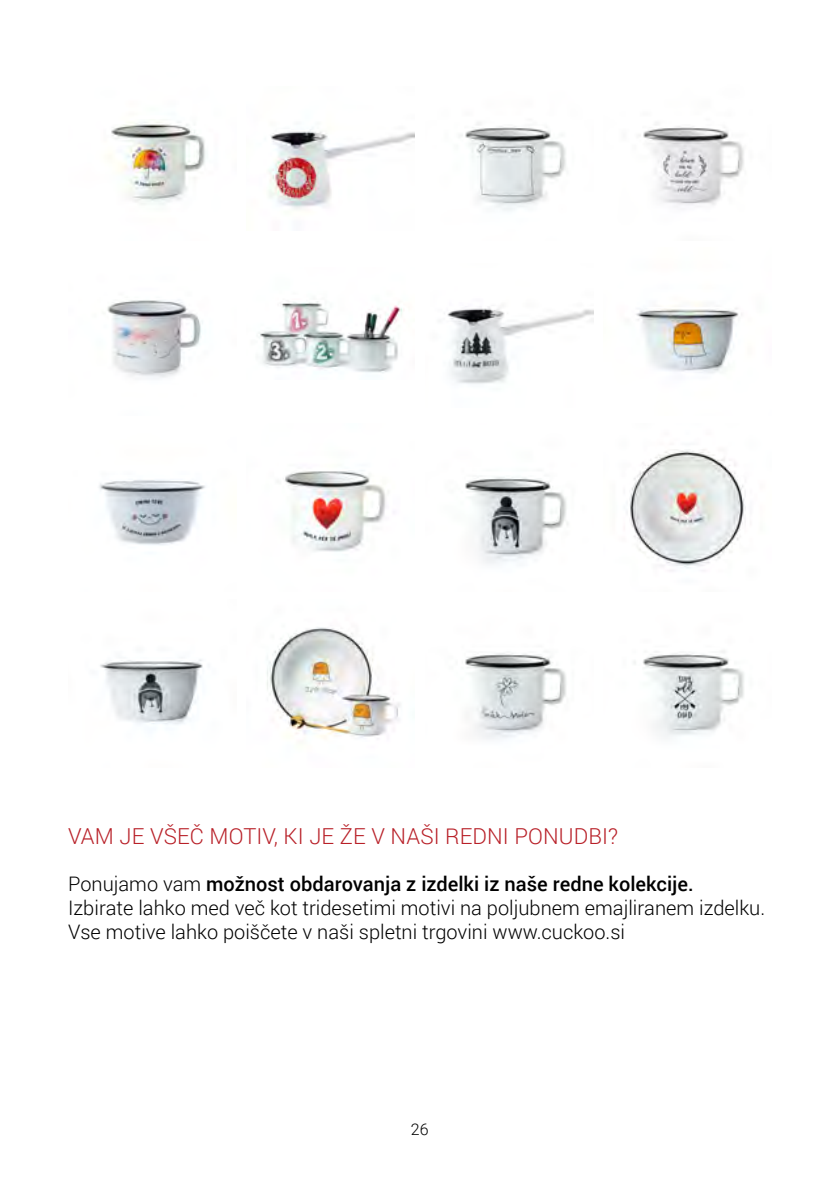
<style>
.page{position:relative;width:840px;height:1191px;background:#fff}
.page>*{position:absolute;margin:0;border:0;box-sizing:border-box;transform-origin:0 0}
.t1{font:300 22px "Roboto";letter-spacing:.005em;color:#b82028}
.t2{font:300 20px/24px "Roboto";color:#000}
.t3{font:300 16px "Roboto";color:#000}
.s1{font-weight:500}
</style>
<div class="page">
<img style="left:108px;top:122px;width:98px;height:83px">
<img style="left:107px;top:300px;width:96px;height:79px">
<img style="left:99px;top:479px;width:107px;height:66px">
<img style="left:100px;top:659px;width:103px;height:66px">
<img style="left:269px;top:128px;width:145px;height:81px">
<img style="left:259px;top:301px;width:144px;height:72px">
<img style="left:285px;top:470px;width:101px;height:82px">
<img style="left:267px;top:627px;width:133px;height:112px">
<img style="left:639px;top:124px;width:105px;height:83px">
<img style="left:636px;top:304px;width:106px;height:70px">
<img style="left:629px;top:449px;width:117px;height:122px">
<img style="left:634px;top:651px;width:110px;height:87px">
<img style="left:460px;top:122px;width:106px;height:89px">
<img style="left:447px;top:306px;width:146px;height:78px">
<img style="left:465px;top:477px;width:103px;height:87px">
<img style="left:465px;top:653px;width:101px;height:86px">
<p class="t1" style="left:68px;top:821px;width:551px">VAM JE VŠEČ MOTIV, KI JE ŽE V NAŠI REDNI PONUDBI?</p>
<p class="t2" style="left:68px;top:871px;width:698px">Ponujamo vam <span class="s1">možnost obdarovanja z izdelki iz naše redne kolekcije.<br></span>Izbirate lahko med več kot tridesetimi motivi na poljubnem emajliranem izdelku.<br>Vse motive lahko poiščete v naši spletni trgovini www.cuckoo.si</p>
<p class="t3" style="left:410px;top:1118px;width:19px">26</p>
</div>
